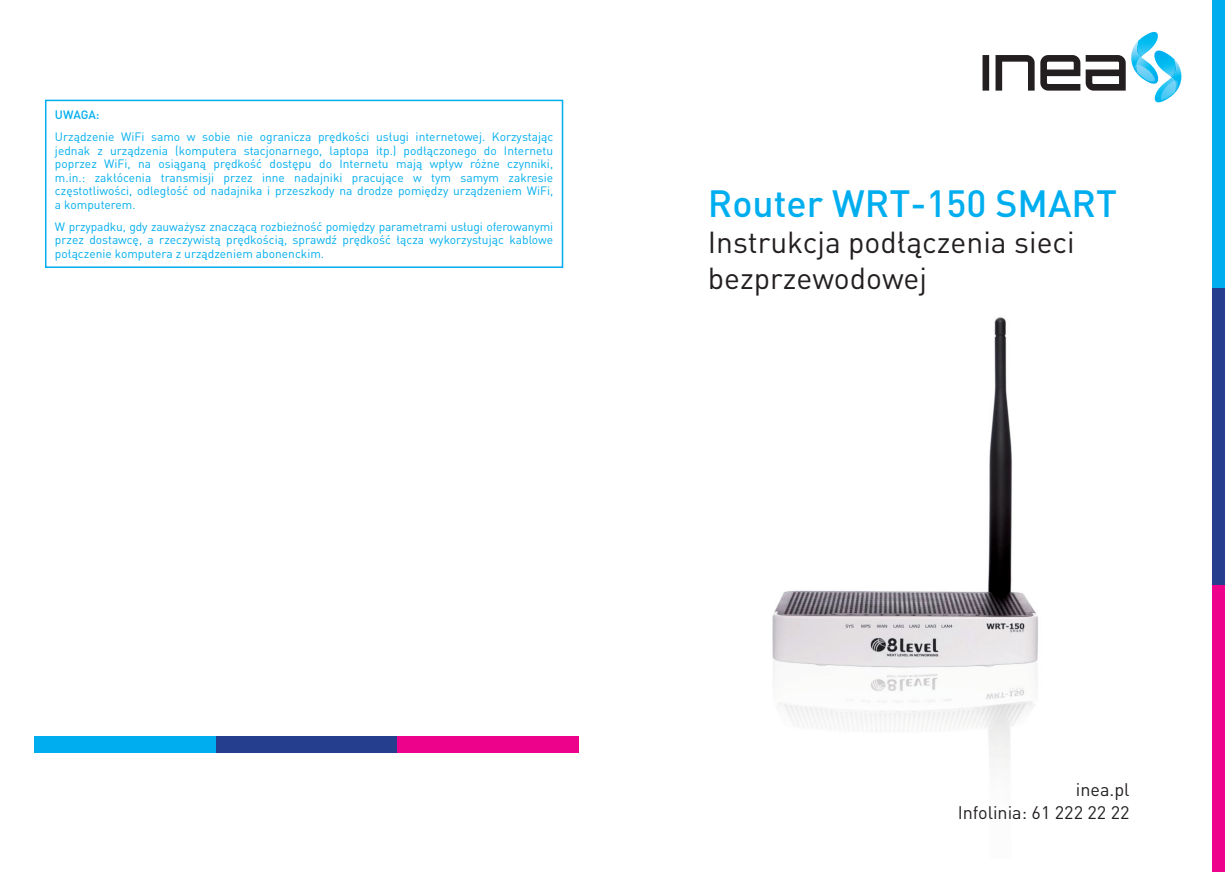
<style>
.page{position:relative;width:1225px;height:872px;background:#fff}
.page>*{position:absolute;margin:0;border:0;box-sizing:border-box;transform-origin:0 0}
.t1{font:500 37.5px "DIN Pro Pl";color:#00aeef}
.t2{font:30px/36px "DIN Pro Pl";color:#231f20}
.t3{font:18px/23.5px "DIN Pro Pl";color:#231f20;text-align:right}
.t4{font:12px/13.5px "DIN Pro Pl";color:#00aeef;text-align:justify}
.t5{font:500 12px "DIN Pro Pl";letter-spacing:-.01em;color:#00aeef}
</style>
<div class="page">
<img style="left:772px;top:317px;width:266px;height:442px">
<svg style="left:982px;top:31px;width:200px;height:72px"></svg>
<div style="left:1212px;top:585px;width:13px;height:287px;background:#ed028c"></div>
<div style="left:1212px;top:287px;width:13px;height:298px;background:#253f8e"></div>
<div style="left:1212px;top:0;width:13px;height:287px;background:#00aeef"></div>
<div style="left:45px;top:100px;width:518px;height:168px;border:2px solid #00aeef"></div>
<div style="left:397px;top:736px;width:181px;height:17px;background:#ed028c"></div>
<div style="left:215px;top:736px;width:182px;height:17px;background:#253f8e"></div>
<div style="left:34px;top:736px;width:181px;height:17px;background:#00aeef"></div>
<p class="t5" style="left:55px;top:107px;width:46px">UWAGA:</p>
<p class="t4" style="left:55px;top:130px;width:500px">Urządzenie WiFi samo w sobie nie ogranicza prędkości usługi internetowej. Korzystając jednak z urządzenia (komputera stacjonarnego, laptopa itp.) podłączonego do Internetu poprzez WiFi, na osiąganą prędkość dostępu do Internetu mają wpływ różne czynniki, m.in.: zakłócenia transmisji przez inne nadajniki pracujące w tym samym zakresie częstotliwości, odległość od nadajnika i przeszkody na drodze pomiędzy urządzeniem WiFi, a komputerem.</p>
<p class="t4" style="left:55px;top:219px;width:500px">W przypadku, gdy zauważysz znaczącą rozbieżność pomiędzy parametrami usługi oferowanymi przez dostawcę, a rzeczywistą prędkością, sprawdź prędkość łącza wykorzystując kablowe połączenie komputera z urządzeniem abonenckim.</p>
<h1 class="t1" style="left:708px;top:179px;width:411px">Router WRT-150 SMART</h1>
<h2 class="t2" style="left:708px;top:223px;width:368px">Instrukcja podłączenia sieci bezprzewodowej</h2>
<h3 class="t3" style="left:957px;top:777px;width:173px">inea.pl<br>Infolinia: 61 222 22 22</h3>
</div>
